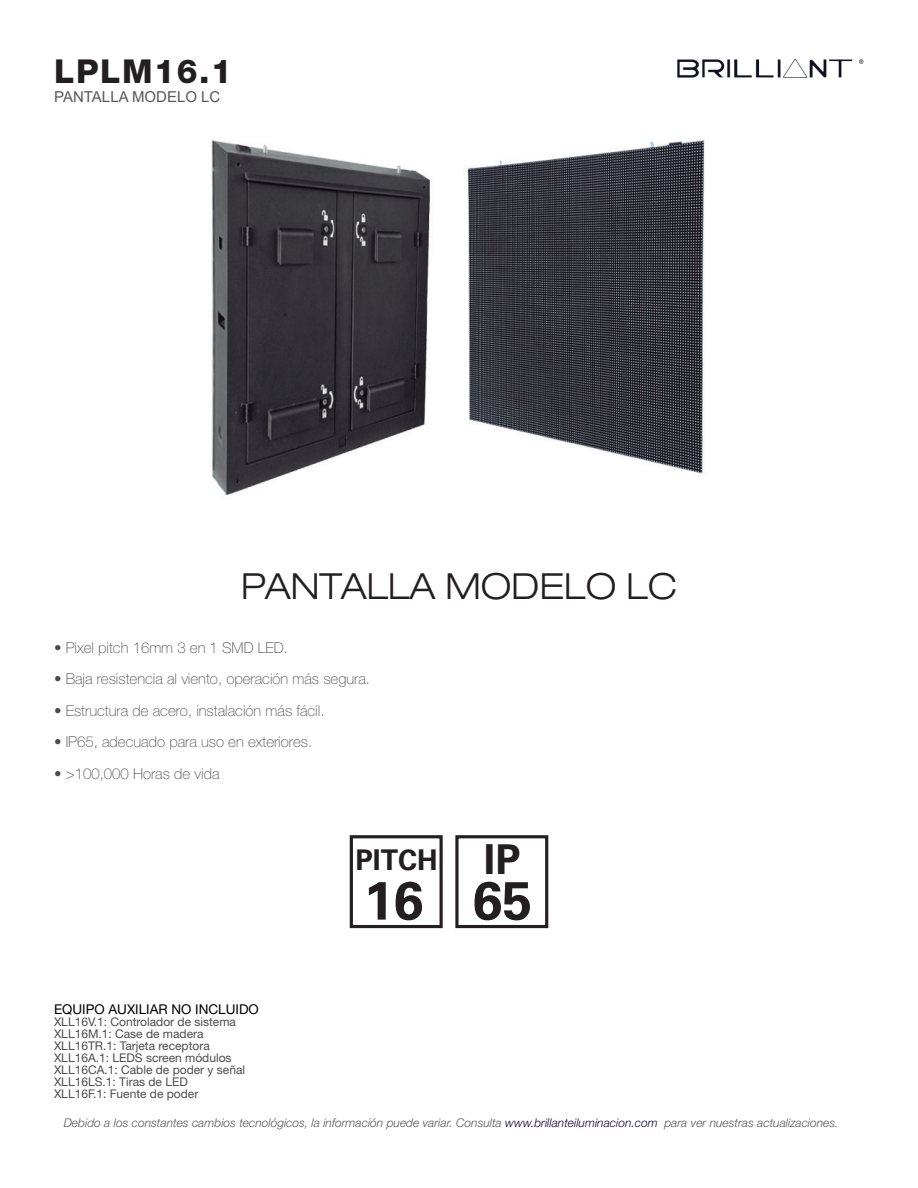
<style>
.page{position:relative;width:918px;height:1188px;background:#fff}
.page>*{position:absolute;margin:0;border:0;box-sizing:border-box;transform-origin:0 0}
.t1{font:700 53.7px "Univers LT Std";color:#231f20}
.t2{font:700 41.1px "Univers LT Std";color:#231f20}
.t3{font:300 expanded 36px "Helvetica Neue LT Std";color:#231f20}
.t4{font:800 33px "Helvetica Neue LT Std";letter-spacing:.05em;color:#231f20}
.t5{font:700 28.5px "Univers LT Std";color:#231f20}
.INFO_FOTOGRAFIA{font:100 15px "Helvetica Neue LT Std";color:#4b4c4d}
.t6{font:15px "Arial";color:#57585a}
.titulo_equipo_aux{font:13.5px "Helvetica Neue LT Std";color:#000}
.equipo_aux{font:12px "Helvetica Neue LT Std";color:#4b4c4d}
.t7{font:italic 300 12px "Helvetica Neue LT Std";color:#57585a}
.s1{color:#16073b}
</style>
<div class="page">
<img style="left:677px;top:59px;width:187px;height:19px">
<img style="left:211px;top:140px;width:494px;height:355px">
<div style="left:455px;top:835px;width:93px;height:93px;border:3px solid #231f20"></div>
<div style="left:350px;top:835px;width:93px;height:93px;border:3px solid #231f20"></div>
<p class="t4" style="left:54px;top:51px;width:179px">LPLM16.1</p>
<p class="t6" style="left:54px;top:87px;width:168px">PANTALLA MODELO LC</p>
<p class="t3" style="left:241px;top:565px;width:438px">PANTALLA MODELO LC</p>
<p class="INFO_FOTOGRAFIA" style="left:54px;top:639px;width:235px">• Pixel pitch 16mm 3 en 1 SMD LED.</p>
<p class="INFO_FOTOGRAFIA" style="left:54px;top:670px;width:318px">• Baja resistencia al viento, operación más segura.</p>
<p class="INFO_FOTOGRAFIA" style="left:54px;top:702px;width:272px">• Estructura de acero, instalación más fácil.</p>
<p class="INFO_FOTOGRAFIA" style="left:54px;top:733px;width:260px">• IP65, adecuado para uso en exteriores.</p>
<p class="INFO_FOTOGRAFIA" style="left:54px;top:765px;width:167px">• &gt;100,000 Horas de vida</p>
<p class="titulo_equipo_aux" style="left:54px;top:1001px;width:206px">EQUIPO AUXILIAR NO INCLUIDO</p>
<p class="equipo_aux" style="left:54px;top:1014px;width:184px">XLL16V.1: Controlador de sistema</p>
<p class="equipo_aux" style="left:54px;top:1026px;width:151px">XLL16M.1: Case de madera</p>
<p class="equipo_aux" style="left:54px;top:1038px;width:157px">XLL16TR.1: Tarjeta receptora</p>
<p class="equipo_aux" style="left:54px;top:1050px;width:179px">XLL16A.1: LEDS screen módulos</p>
<p class="equipo_aux" style="left:54px;top:1062px;width:193px">XLL16CA.1: Cable de poder y señal</p>
<p class="equipo_aux" style="left:54px;top:1074px;width:135px">XLL16LS.1: Tiras de LED</p>
<p class="equipo_aux" style="left:54px;top:1086px;width:146px">XLL16F.1: Fuente de poder</p>
<p class="t5" style="left:355px;top:844px;width:84px">PITCH</p>
<p class="t1" style="left:364px;top:869px;width:61px">16</p>
<p class="t2" style="left:484px;top:835px;width:38px">IP</p>
<p class="t1" style="left:473px;top:869px;width:61px">65</p>
<p class="t7" style="left:64px;top:1116px;width:776px">Debido a los constantes cambios tecnológicos, la información puede variar. Consulta <span class="s1">www.brillanteiluminacion.com</span> para ver nuestras actualizaciones.</p>
</div>
